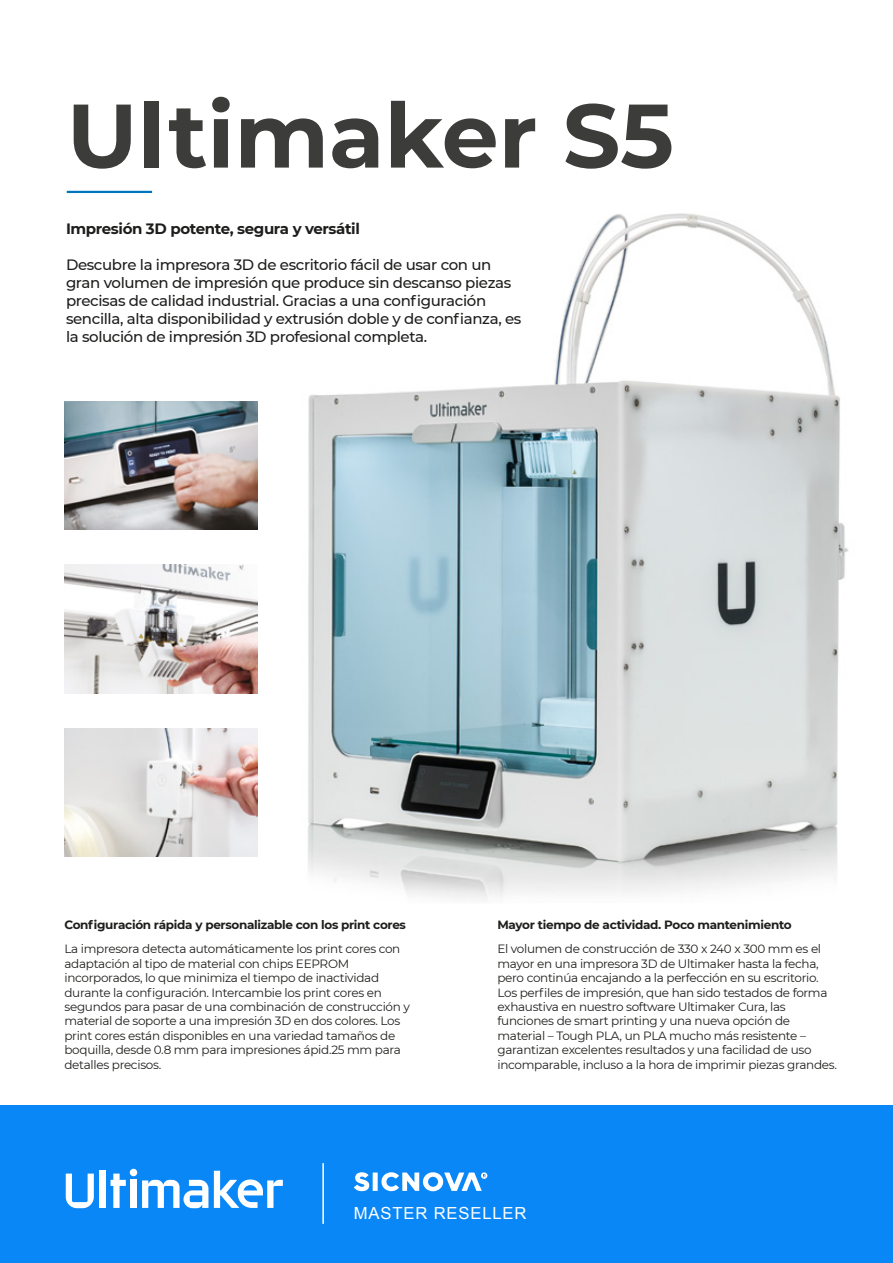
<style>
.page{position:relative;width:893px;height:1263px;background:#fff}
.page>*{position:absolute;margin:0;border:0;box-sizing:border-box;transform-origin:0 0}
.t1{font:700 90px "Montserrat";color:#3c3c3b}
.t2{font:16.65px "Arial";letter-spacing:.05em;color:#fff}
.t3{font:500 15px/18px "Montserrat";letter-spacing:-.025em;color:#1d1e1c}
.t4{font:700 15px "Montserrat";letter-spacing:-.025em;color:#1d1e1c}
.t5{font:12px/14.4px "Montserrat";letter-spacing:-.025em;color:#1e1e1c}
.t6{font:700 12px "Montserrat";letter-spacing:-.025em;color:#1e1e1c}
</style>
<div class="page">
<img style="left:250px;top:213px;width:598px;height:687px">
<hr style="left:67px;top:191px;width:85px;height:2px;background:#0077bd">
<div style="left:0;top:1106px;width:893px;height:157px;background:#0987f7"></div>
<svg style="left:354px;top:1172px;width:133px;height:19px"></svg>
<hr style="left:322px;top:1163px;width:2px;height:61px;background:#fff">
<div style="left:130px;top:1169px;width:7px;height:7px;background:#fff;border-radius:50%"></div>
<svg style="left:66px;top:1173px;width:28px;height:35px"></svg>
<div style="left:100px;top:1171px;width:6px;height:37px;background:#fff"></div>
<div style="left:130px;top:1180px;width:7px;height:28px;background:#fff"></div>
<svg style="left:111px;top:1173px;width:15px;height:35px"></svg>
<svg style="left:142px;top:1180px;width:66px;height:28px"></svg>
<svg style="left:214px;top:1171px;width:69px;height:37px"></svg>
<img style="left:65px;top:565px;width:192px;height:128px">
<img style="left:64px;top:729px;width:193px;height:128px">
<img style="left:64px;top:401px;width:193px;height:129px">
<h1 class="t1" style="left:67px;top:71px;width:609px">Ultimaker S5</h1>
<p class="t4" style="left:66px;top:218px;width:295px">Impresión 3D potente, segura y versátil</p>
<p class="t3" style="left:66px;top:255px;width:457px">Descubre la impresora 3D de escritorio fácil de usar con un gran volumen de impresión que produce sin descanso piezas precisas de calidad industrial. Gracias a una configuración sencilla, alta disponibilidad y extrusión doble y de confianza, es la solución de impresión 3D profesional completa.</p>
<p class="t6" style="left:64px;top:916px;width:343px">Configuración rápida y personalizable con los print cores</p>
<p class="t5" style="left:64px;top:941px;width:347px">La impresora detecta automáticamente los print cores con adaptación al tipo de material con chips EEPROM incorporados, lo que minimiza el tiempo de inactividad durante la configuración. Intercambie los print cores en segundos para pasar de una combinación de construcción y material de soporte a una impresión 3D en dos colores. Los print cores están disponibles en una variedad tamaños de boquilla, desde 0.8 mm para impresiones ápid.25 mm para detalles precisos.</p>
<p class="t6" style="left:497px;top:916px;width:296px">Mayor tiempo de actividad. Poco mantenimiento</p>
<p class="t5" style="left:497px;top:941px;width:341px">El volumen de construcción de 330 x 240 x 300 mm es el mayor en una impresora 3D de Ultimaker hasta la fecha, pero continúa encajando a la perfección en su escritorio.<br>Los perfiles de impresión, que han sido testados de forma exhaustiva en nuestro software Ultimaker Cura, las funciones de smart printing y una nueva opción de material – Tough PLA, un PLA mucho más resistente – garantizan excelentes resultados y una facilidad de uso incomparable, incluso a la hora de imprimir piezas grandes.</p>
<h2 class="t2" style="left:354px;top:1202px;width:174px">MASTER RESELLER</h2>
</div>
